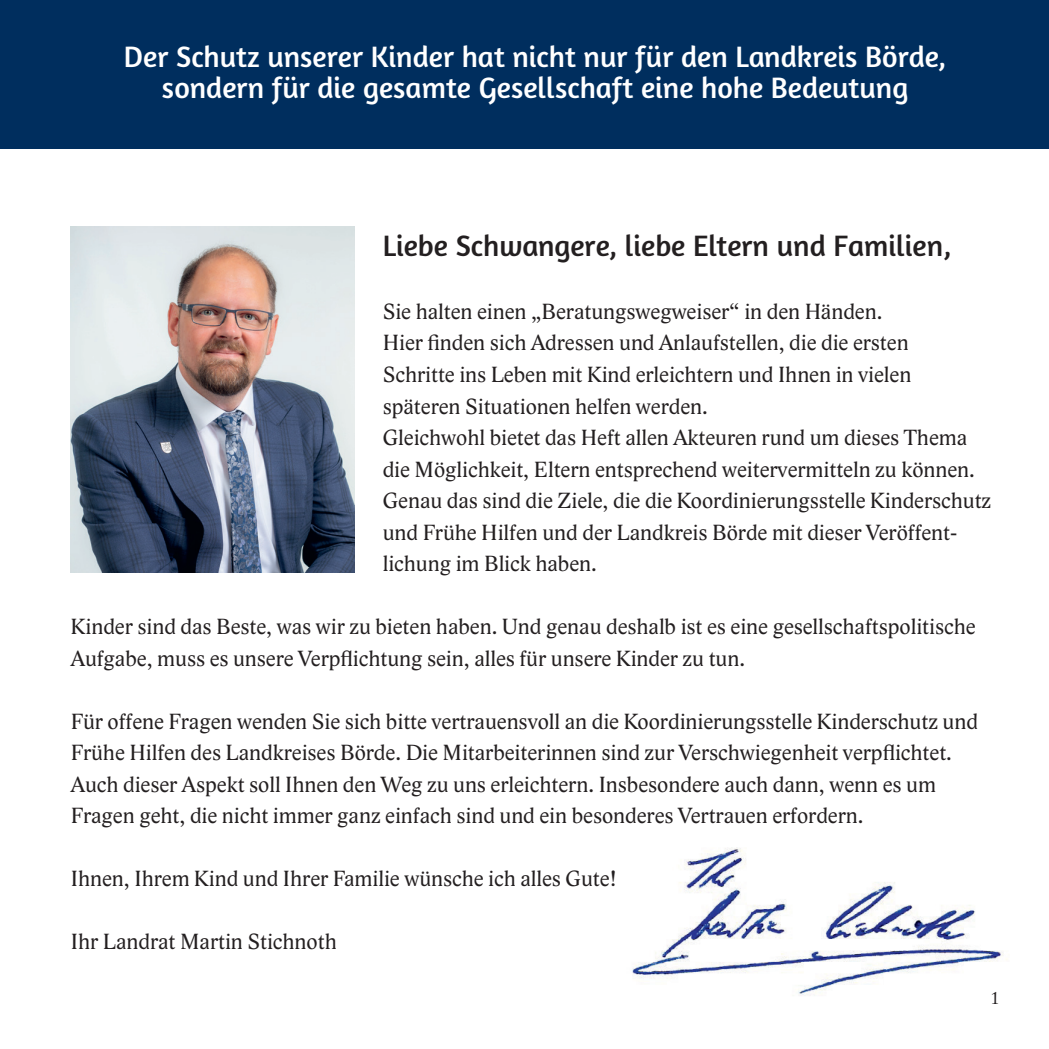
<style>
.page{position:relative;width:1049px;height:1049px;background:#fff}
.page>*{position:absolute;margin:0;border:0;box-sizing:border-box;transform-origin:0 0}
.t1{font:30px/31.5px "Amaranth";color:#fff;text-align:center}
.t2{font:30px "Amaranth";color:#231f20}
.t3{font:22.5px/31.5px "Lido STF";color:#231f20}
.t4{font:17.5px "Lido STF";color:#231f20}
</style>
<div class="page">
<div style="left:0;top:0;width:1049px;height:149px;background:#002e5e"></div>
<img style="left:71px;top:227px;width:283px;height:345px">
<img style="left:632px;top:847px;width:376px;height:149px">
<h1 class="t1" style="left:124px;top:41px;width:824px">Der Schutz unserer Kinder hat nicht nur für den Landkreis Börde, sondern für die gesamte Gesellschaft eine hohe Bedeutung</h1>
<h1 class="t2" style="left:383px;top:228px;width:570px">Liebe Schwangere, liebe Eltern und Familien,</h1>
<p class="t3" style="left:383px;top:296px;width:610px">Sie halten einen „Beratungswegweiser“ in den Händen.<br>Hier finden sich Adressen und Anlaufstellen, die die ersten<br>Schritte ins Leben mit Kind erleichtern und Ihnen in vielen späteren Situationen helfen werden.<br>Gleichwohl bietet das Heft allen Akteuren rund um dieses Thema die Möglichkeit, Eltern entsprechend weitervermitteln zu können.<br>Genau das sind die Ziele, die die Koordinierungsstelle Kinderschutz und Frühe Hilfen und der Landkreis Börde mit dieser Veröffent&shy;lichung im Blick haben.</p>
<p class="t3" style="left:71px;top:611px;width:906px">Kinder sind das Beste, was wir zu bieten haben. Und genau deshalb ist es eine gesellschaftspolitische<br>Aufgabe, muss es unsere Verpflichtung sein, alles für unsere Kinder zu tun.</p>
<p class="t3" style="left:71px;top:705px;width:908px">Für offene Fragen wenden Sie sich bitte vertrauensvoll an die Koordinierungsstelle Kinderschutz und Frühe Hilfen des Landkreises Börde. Die Mitarbeiterinnen sind zur Verschwiegenheit verpflichtet.<br>Auch dieser Aspekt soll Ihnen den Weg zu uns erleichtern. Insbesondere auch dann, wenn es um Fragen geht, die nicht immer ganz einfach sind und ein besonderes Vertrauen erfordern.</p>
<p class="t3" style="left:71px;top:863px;width:548px">Ihnen, Ihrem Kind und Ihrer Familie wünsche ich alles Gute!</p>
<p class="t3" style="left:71px;top:926px;width:267px">Ihr Landrat Martin Stichnoth</p>
<p class="t4" style="left:990px;top:988px;width:10px">1</p>
</div>
